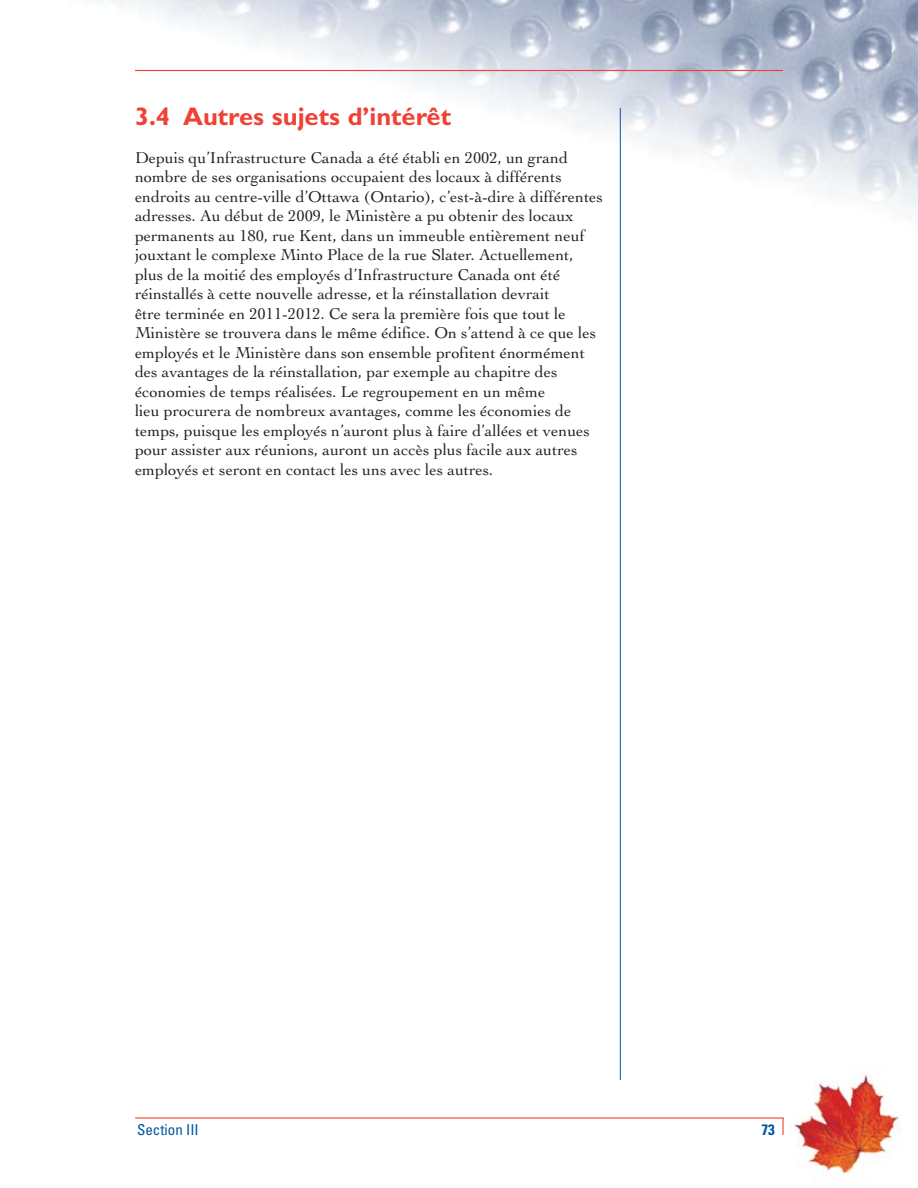
<style>
.page{position:relative;width:918px;height:1188px;background:#fff}
.page>*{position:absolute;margin:0;border:0;box-sizing:border-box;transform-origin:0 0}
.t1{font:700 25.5px "Gill Sans Std";color:#ef4135}
.t2{font:16.5px/19.5px "Cochin LT Std";color:#231f20}
.t3{font:condensed 15px "Univers";color:#0055a4}
.t4{font:700 condensed 15px "Univers";color:#0055a4}
</style>
<div class="page">
<img style="left:95px;top:0;width:823px;height:297px">
<img style="left:794px;top:1072px;width:107px;height:104px">
<hr style="left:135px;top:1117px;width:649px;height:2px;background:#ef4135">
<svg style="left:782px;top:1118px;width:2px;height:17px"></svg>
<hr style="left:135px;top:70px;width:648px;height:1px;background:#ef4135">
<hr style="left:620px;top:108px;width:1px;height:972px;background:#0055a4">
<h1 class="t1" style="left:135px;top:102px;width:318px">3.4 Autres sujets d’intérêt</h1>
<p class="t2" style="left:135px;top:148px;width:469px">Depuis qu’Infrastructure Canada a été établi en 2002, un grand nombre de ses organisations occupaient des locaux à différents endroits au centre-ville d’Ottawa (Ontario), c’est-à-dire à différentes adresses. Au début de 2009, le Ministère a pu obtenir des locaux permanents au 180, rue Kent, dans un immeuble entièrement neuf jouxtant le complexe Minto Place de la rue Slater. Actuellement, plus de la moitié des employés d’Infrastructure Canada ont été réinstallés à cette nouvelle adresse, et la réinstallation devrait<br>être terminée en 2011-2012. Ce sera la première fois que tout le Ministère se trouvera dans le même édifice. On s’attend à ce que les employés et le Ministère dans son ensemble profitent énormément des avantages de la réinstallation, par exemple au chapitre des économies de temps réalisées. Le regroupement en un même<br>lieu procurera de nombreux avantages, comme les économies de temps, puisque les employés n’auront plus à faire d’allées et venues pour assister aux réunions, auront un accès plus facile aux autres employés et seront en contact les uns avec les autres.</p>
<p class="t3" style="left:137px;top:1120px;width:63px">Section III</p>
<p class="t4" style="left:761px;top:1120px;width:15px">73</p>
</div>
